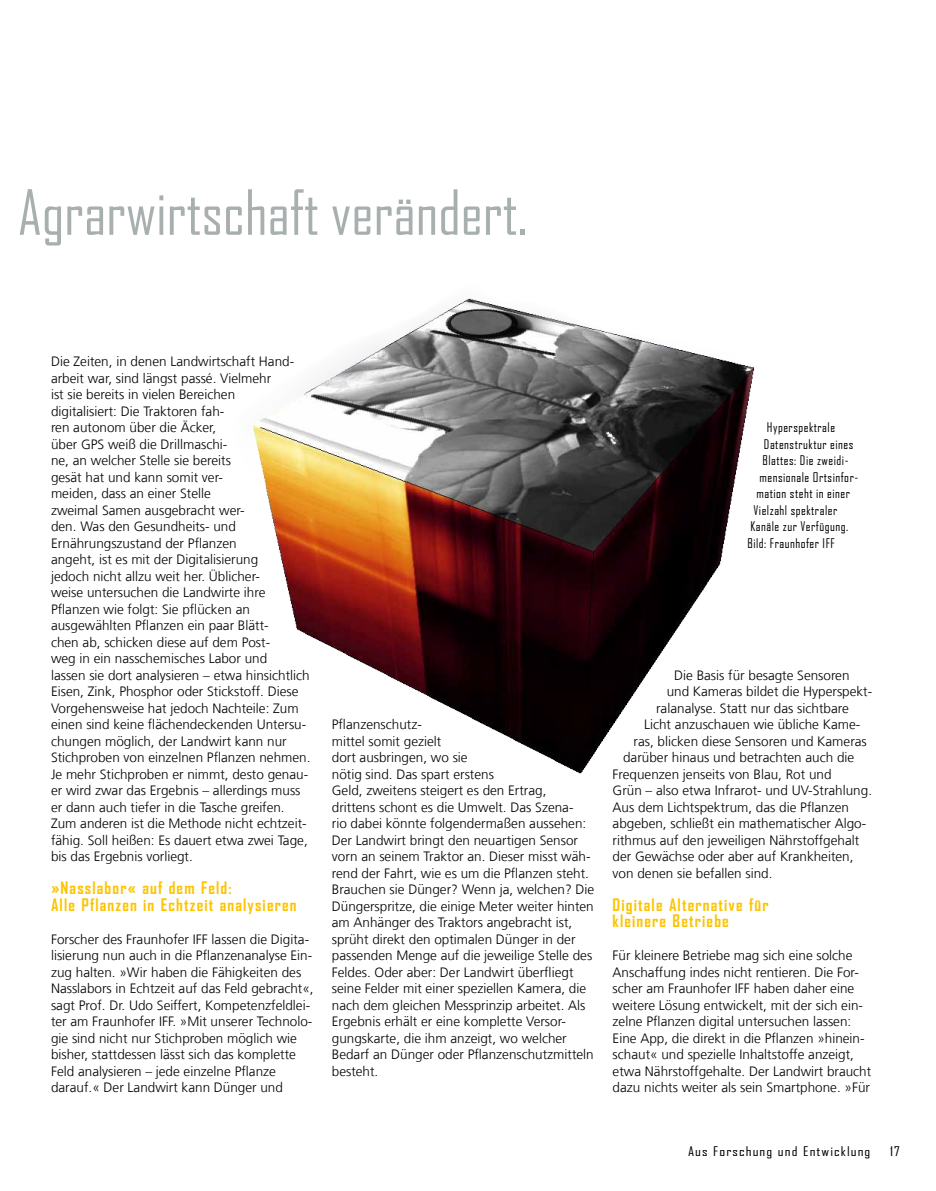
<style>
.page{position:relative;width:936px;height:1191px;background:#fff}
.page>*{position:absolute;margin:0;border:0;box-sizing:border-box;transform-origin:0 0}
.t1{font:59.55px "Agency FB";color:#a8afaf}
.t2{font:700 16.5px/16.5px "Agency FB";letter-spacing:.07em;color:#fcc400}
.t3{font:300 13.5px/16.5px "Frutiger LT Com";color:#000}
.t4{font:12.75px "Agency FB";letter-spacing:.04em;color:#000}
.t5{font:12.75px "Agency FB";letter-spacing:.07em;color:#000;scale:1.2 1}
.t6{font:12.75px "Agency FB";letter-spacing:.04em;color:#000;scale:1.2 1}
</style>
<div class="page">
<img style="left:252px;top:298px;width:503px;height:476px">
<h1 class="t1" style="left:18px;top:176px;width:511px">Agrarwirtschaft verändert.</h1>
<p class="t3" style="left:51px;top:353px;width:261px">Die Zeiten, in denen Landwirtschaft Hand&shy;arbeit war, sind längst passé. Vielmehr<br>ist sie bereits in vielen Bereichen<br>digitalisiert: Die Traktoren fah-<br>ren autonom über die Äcker,<br>über GPS weiß die Drillmaschi-<br>ne, an welcher Stelle sie bereits<br>gesät hat und kann somit ver-<br>meiden, dass an einer Stelle<br>zweimal Samen ausgebracht wer-<br>den. Was den Gesundheits- und Ernährungszustand der Pflanzen<br>angeht, ist es mit der Digitalisierung<br>jedoch nicht allzu weit her. Üblicher-<br>weise untersuchen die Landwirte ihre Pflanzen wie folgt: Sie pflücken an ausgewählten Pflanzen ein paar Blätt-<br>chen ab, schicken diese auf dem Post-<br>weg in ein nasschemisches Labor und<br>lassen sie dort analysieren – etwa hinsichtlich Eisen, Zink, Phosphor oder Stickstoff. Diese Vorgehensweise hat jedoch Nachteile: Zum einen sind keine flächendeckenden Untersu&shy;chungen möglich, der Landwirt kann nur Stichproben von einzelnen Pflanzen nehmen.<br>Je mehr Stichproben er nimmt, desto genau&shy;er wird zwar das Ergebnis – allerdings muss er dann auch tiefer in die Tasche greifen.<br>Zum anderen ist die Methode nicht echtzeit&shy;fähig. Soll heißen: Es dauert etwa zwei Tage, bis das Ergebnis vorliegt.</p>
<p class="t2" style="left:51px;top:879px;width:247px">»Nasslabor« auf dem Feld:<br>Alle Pflanzen in Echtzeit analysieren</p>
<p class="t3" style="left:51px;top:931px;width:264px">Forscher des Fraunhofer IFF lassen die Digita&shy;lisierung nun auch in die Pflanzenanalyse Ein&shy;zug halten. »Wir haben die Fähigkeiten des Nasslabors in Echtzeit auf das Feld gebracht«, sagt Prof. Dr. Udo Seiffert, Kompetenzfeldlei&shy;ter am Fraunhofer IFF. »Mit unserer Technolo&shy;gie sind nicht nur Stichproben möglich wie bisher, stattdessen lässt sich das komplette Feld analysieren – jede einzelne Pflanze darauf.« Der Landwirt kann Dünger und</p>
<p class="t4" style="left:766px;top:420px;width:70px">Hyperspektrale</p>
<p class="t4" style="left:763px;top:436px;width:91px">Datenstruktur eines</p>
<p class="t4" style="left:762px;top:452px;width:86px">Blattes: Die zweidi-</p>
<p class="t4" style="left:759px;top:469px;width:99px">mensionale Ortsinfor-</p>
<p class="t4" style="left:756px;top:485px;width:95px">mation steht in einer</p>
<p class="t4" style="left:753px;top:502px;width:85px">Vielzahl spektraler</p>
<p class="t4" style="left:750px;top:518px;width:99px">Kanäle zur Verfügung.</p>
<p class="t4" style="left:747px;top:535px;width:89px">Bild: Fraunhofer IFF</p>
<p class="t3" style="left:332px;top:716px;width:264px">Pflanzenschutz-<br>mittel somit gezielt<br>dort ausbringen, wo sie<br>nötig sind. Das spart erstens<br>Geld, zweitens steigert es den Ertrag,<br>drittens schont es die Umwelt. Das Szena-<br>rio dabei könnte folgendermaßen aussehen:<br>Der Landwirt bringt den neuartigen Sensor vorn an seinem Traktor an. Dieser misst wäh&shy;rend der Fahrt, wie es um die Pflanzen steht.<br>Brauchen sie Dünger? Wenn ja, welchen? Die Düngerspritze, die einige Meter weiter hinten am Anhänger des Traktors angebracht ist, sprüht direkt den optimalen Dünger in der passenden Menge auf die jeweilige Stelle des Feldes. Oder aber: Der Landwirt überfliegt seine Felder mit einer speziellen Kamera, die nach dem gleichen Messprinzip arbeitet. Als Ergebnis erhält er eine komplette Versor&shy;gungskarte, die ihm anzeigt, wo welcher Bedarf an Dünger oder Pflanzenschutzmitteln besteht.</p>
<p class="t3" style="left:674px;top:667px;width:177px">Die Basis für besagte Sensoren</p>
<p class="t3" style="left:666px;top:683px;width:207px">und Kameras bildet die Hyperspekt-</p>
<p class="t3" style="left:656px;top:700px;width:194px">ralanalyse. Statt nur das sichtbare</p>
<p class="t3" style="left:644px;top:716px;width:218px">Licht anzuschauen wie übliche Kame-</p>
<p class="t3" style="left:633px;top:733px;width:235px">ras, blicken diese Sensoren und Kameras</p>
<p class="t3" style="left:623px;top:749px;width:233px">darüber hinaus und betrachten auch die</p>
<p class="t3" style="left:612px;top:766px;width:220px">Frequenzen jenseits von Blau, Rot und</p>
<p class="t3" style="left:612px;top:782px;width:261px">Grün – also etwa Infrarot- und UV-Strahlung.</p>
<p class="t3" style="left:612px;top:799px;width:238px">Aus dem Lichtspektrum, das die Pflanzen</p>
<p class="t3" style="left:612px;top:815px;width:255px">abgeben, schließt ein mathematischer Algo-</p>
<p class="t3" style="left:612px;top:832px;width:248px">rithmus auf den jeweiligen Nährstoffgehalt</p>
<p class="t3" style="left:612px;top:848px;width:242px">der Gewächse oder aber auf Krankheiten,</p>
<p class="t3" style="left:612px;top:865px;width:161px">von denen sie befallen sind.</p>
<p class="t2" style="left:612px;top:896px;width:157px">Digitale Alternative für kleinere Betriebe</p>
<p class="t3" style="left:612px;top:947px;width:260px">Für kleinere Betriebe mag sich eine solche Anschaffung indes nicht rentieren. Die For&shy;scher am Fraunhofer IFF haben daher eine weitere Lösung entwickelt, mit der sich ein&shy;zelne Pflanzen digital untersuchen lassen:<br>Eine App, die direkt in die Pflanzen »hinein&shy;schaut« und spezielle Inhaltstoffe anzeigt, etwa Nährstoffgehalte. Der Landwirt braucht dazu nichts weiter als sein Smartphone. »Für</p>
<p class="t5" style="left:688px;top:1143px;width:153px">Aus Forschung und Entwicklung</p>
<p class="t6" style="left:890px;top:1143px;width:10px">17</p>
</div>
